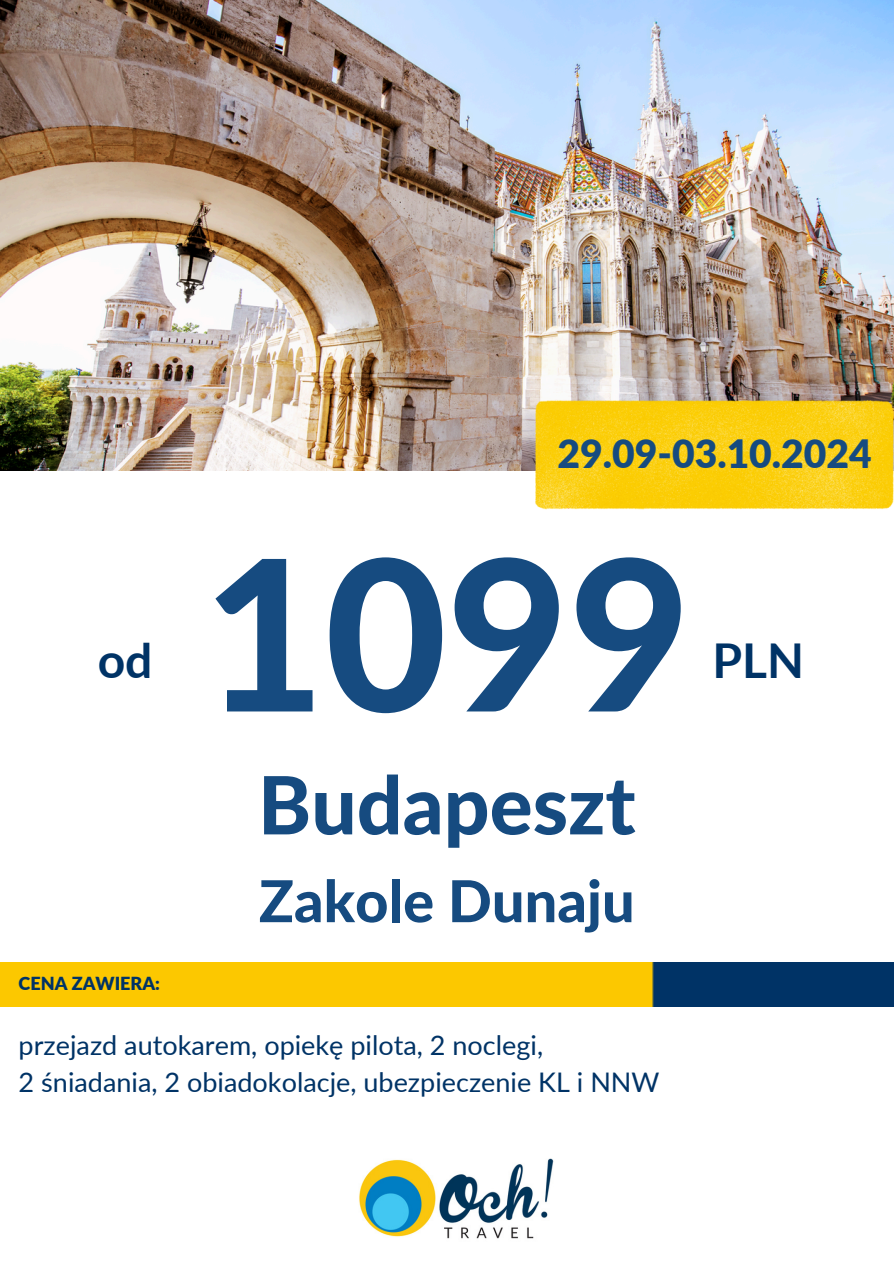
<style>
.page{position:relative;width:894px;height:1264px;background:#fff}
.page>*{position:absolute;margin:0;border:0;box-sizing:border-box;transform-origin:0 0}
.t1{font:800 210px "Lato";color:#164b80}
.t2{font:800 80.25px "Lato";color:#164b80}
.t3{font:800 57.75px "Lato";color:#164b80}
.t4{font:700 48px "Lato";color:#036}
.t5{font:900 39px "Lato";color:#164b80}
.t6{font:27px/37.2px "Lato";color:#036}
.t7{font:900 18px "Lato";color:#036}
</style>
<div class="page">
<img style="left:359px;top:1158px;width:195px;height:81px">
<img style="left:0;top:0;width:893px;height:470px">
<img style="left:0;top:962px;width:893px;height:44px">
<img style="left:535px;top:400px;width:358px;height:109px">
<p class="t5" style="left:557px;top:430px;width:315px">29.09-03.10.2024</p>
<h5 class="t1" style="left:203px;top:504px;width:489px">1099</h5>
<h6 class="t4" style="left:98px;top:630px;width:56px">od</h6>
<p class="t4" style="left:712px;top:630px;width:93px">PLN</p>
<p class="t7" style="left:19px;top:972px;width:143px">CENA ZAWIERA:</p>
<h3 class="t2" style="left:258px;top:755px;width:379px">Budapeszt</h3>
<h3 class="t3" style="left:259px;top:865px;width:377px">Zakole Dunaju</h3>
<h2 class="t6" style="left:19px;top:1026px;width:642px">przejazd autokarem, opiekę pilota, 2 noclegi,<br>2 śniadania, 2 obiadokolacje, ubezpieczenie KL i NNW</h2>
</div>
